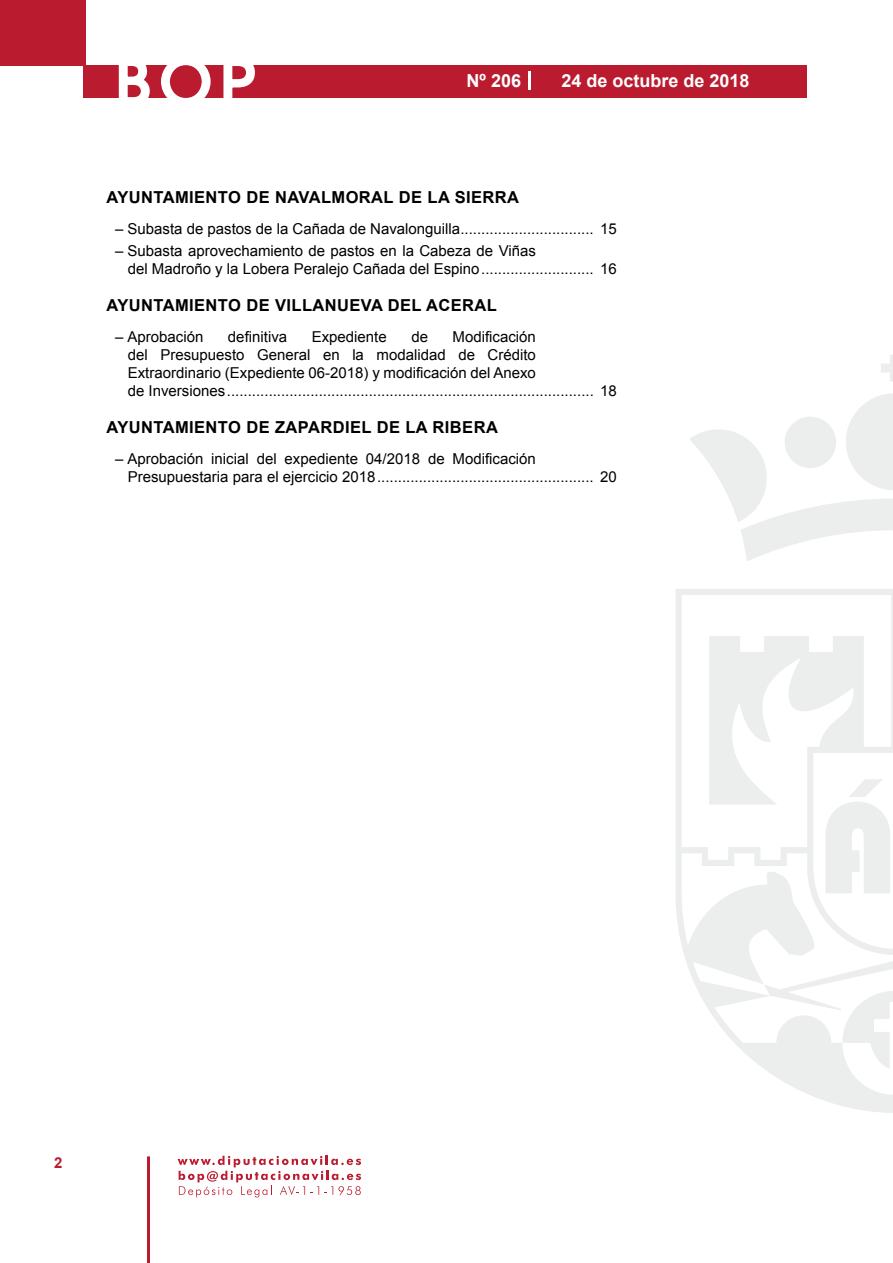
<style>
.page{position:relative;width:893px;height:1263px;background:#fff}
.page>*{position:absolute;margin:0;border:0;box-sizing:border-box;transform-origin:0 0}
.t1{font:500 61.5px "Avant Garde";color:#fff}
.t2{font:700 18px "Arial";color:#fff}
.t3{font:700 16.5px "Arial";letter-spacing:.025em;color:#000}
.t4{font:15px/18px "Arial";color:#000}
.t5{font:700 15px "Arial";color:#ba1b2f}
</style>
<div class="page">
<hr style="left:147px;top:1156px;width:3px;height:107px;background:#ba1b2f">
<div style="left:0;top:0;width:85px;height:66px;background:#ba1b2f"></div>
<div style="left:84px;top:65px;width:723px;height:33px;background:#ba1b2f"></div>
<svg style="left:118px;top:65px;width:32px;height:33px"></svg>
<svg style="left:161px;top:65px;width:50px;height:33px"></svg>
<svg style="left:223px;top:65px;width:32px;height:33px"></svg>
<svg style="left:529px;top:71px;width:2px;height:19px"></svg>
<svg style="left:178px;top:1156px;width:183px;height:41px"></svg>
<svg style="left:881px;top:355px;width:12px;height:27px"></svg>
<svg style="left:690px;top:393px;width:203px;height:168px"></svg>
<svg style="left:676px;top:589px;width:217px;height:524px"></svg>
<svg style="left:764px;top:984px;width:129px;height:86px"></svg>
<svg style="left:825px;top:779px;width:66px;height:114px"></svg>
<h1 class="t1" style="left:115px;top:44px;width:141px">BOP</h1>
<p class="t2" style="left:467px;top:69px;width:56px">Nº 206</p>
<p class="t2" style="left:561px;top:69px;width:190px">24 de octubre de 2018</p>
<p class="t3" style="left:107px;top:187px;width:414px">AYUNTAMIENTO DE NAVALMORAL DE LA SIERRA</p>
<p class="t4" style="left:115px;top:220px;width:503px">– Subasta de pastos de la Cañada de Navalonguilla................................ 15</p>
<p class="t4" style="left:128px;top:242px;width:490px;text-indent:-13px">– Subasta aprovechamiento de pastos en la Cabeza de Viñas<br>del Madroño y la Lobera Peralejo Cañada del Espino........................... 16</p>
<p class="t3" style="left:107px;top:294px;width:392px">AYUNTAMIENTO DE VILLANUEVA DEL ACERAL</p>
<p class="t4" style="left:115px;top:328px;width:90px">– Aprobación</p>
<p class="t4" style="left:228px;top:328px;width:61px">definitiva</p>
<p class="t4" style="left:312px;top:328px;width:77px">Expediente</p>
<p class="t4" style="left:411px;top:328px;width:18px">de</p>
<p class="t4" style="left:128px;top:328px;width:490px;text-indent:325px">Modificación<br>del Presupuesto General en la modalidad de Crédito Extraordinario (Expediente 06-2018) y modificación del Anexo<br>de Inversiones........................................................................................ 18</p>
<p class="t3" style="left:107px;top:416px;width:393px">AYUNTAMIENTO DE ZAPARDIEL DE LA RIBERA</p>
<p class="t4" style="left:128px;top:449px;width:490px;text-indent:-13px">– Aprobación inicial del expediente 04/2018 de Modificación<br>Presupuestaria para el ejercicio 2018.................................................... 20</p>
<p class="t5" style="left:54px;top:1153px;width:10px">2</p>
</div>
